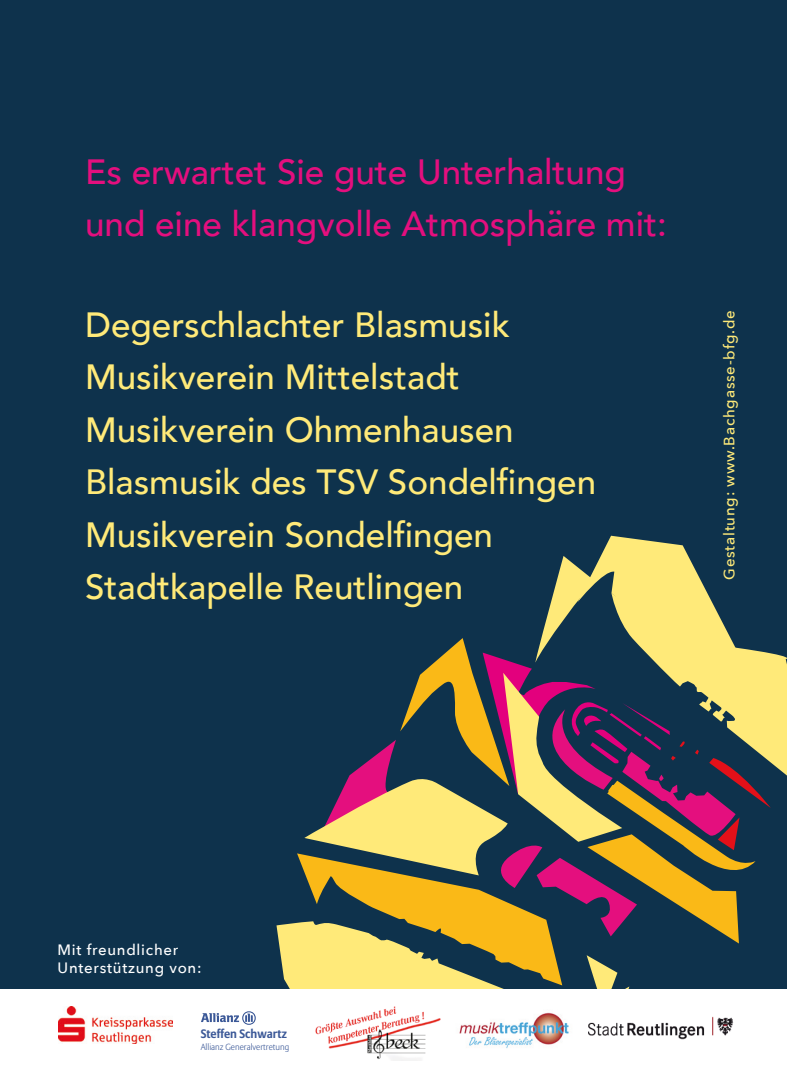
<style>
.page{position:relative;width:787px;height:1092px;background:#fff}
.page>*{position:absolute;margin:0;border:0;box-sizing:border-box;transform-origin:0 0}
.t1{font:500 35px/52.5px "Avenir";color:#ffea79}
.t2{font:500 35px/52.5px "Avenir";color:#e40f7e}
.t3{font:500 15px/18px "Avenir Next";letter-spacing:.05em;color:#fff}
.t4{font:500 15px "Avenir Next";letter-spacing:.05em;color:#ffea79}
.t5{font:700 12.25px "Allianz Sans";color:#3b5897}
.t6{font:300 8.75px "Allianz Sans";color:#3b5897}
</style>
<div class="page">
<div style="left:0;top:0;width:787px;height:1091px;background:#0e324c"></div>
<svg style="left:276px;top:922px;width:287px;height:67px;fill:#ffea79"></svg>
<svg style="left:586px;top:955px;width:44px;height:34px"></svg>
<svg style="left:297px;top:853px;width:265px;height:132px;fill:#ffea79"></svg>
<svg style="left:770px;top:653px;width:17px;height:123px;background:#ecdb75"></svg>
<svg style="left:304px;top:535px;width:466px;height:408px"></svg>
<div style="left:0;top:989px;width:787px;height:102px;background:#fff"></div>
<img style="left:58px;top:1006px;width:114px;height:36px">
<img style="left:459px;top:1012px;width:110px;height:37px">
<img style="left:588px;top:1016px;width:146px;height:24px">
<svg style="left:201px;top:1011px;width:55px;height:13px"></svg>
<img style="left:315px;top:1006px;width:126px;height:54px">
<p class="t2" style="left:85px;top:143px;width:583px">Es erwartet Sie gute Unterhaltung und eine klangvolle Atmosphäre mit:</p>
<p class="t1" style="left:85px;top:296px;width:512px">Degerschlachter Blasmusik<br>Musikverein Mittelstadt<br>Musikverein Ohmenhausen<br>Blasmusik des TSV Sondelfingen<br>Musikverein Sondelfingen<br>Stadtkapelle Reutlingen</p>
<p class="t4" style="left:716px;top:579px;width:271px;rotate:-90deg">Gestaltung: www.Bachgasse-bfg.de</p>
<p class="t3" style="left:58px;top:939px;width:145px">Mit freundlicher<br>Unterstützung von:</p>
<p class="t5" style="left:201px;top:1025px;width:88px">Steffen Schwartz</p>
<p class="t6" style="left:201px;top:1041px;width:90px">Allianz Generalvertretung</p>
</div>
